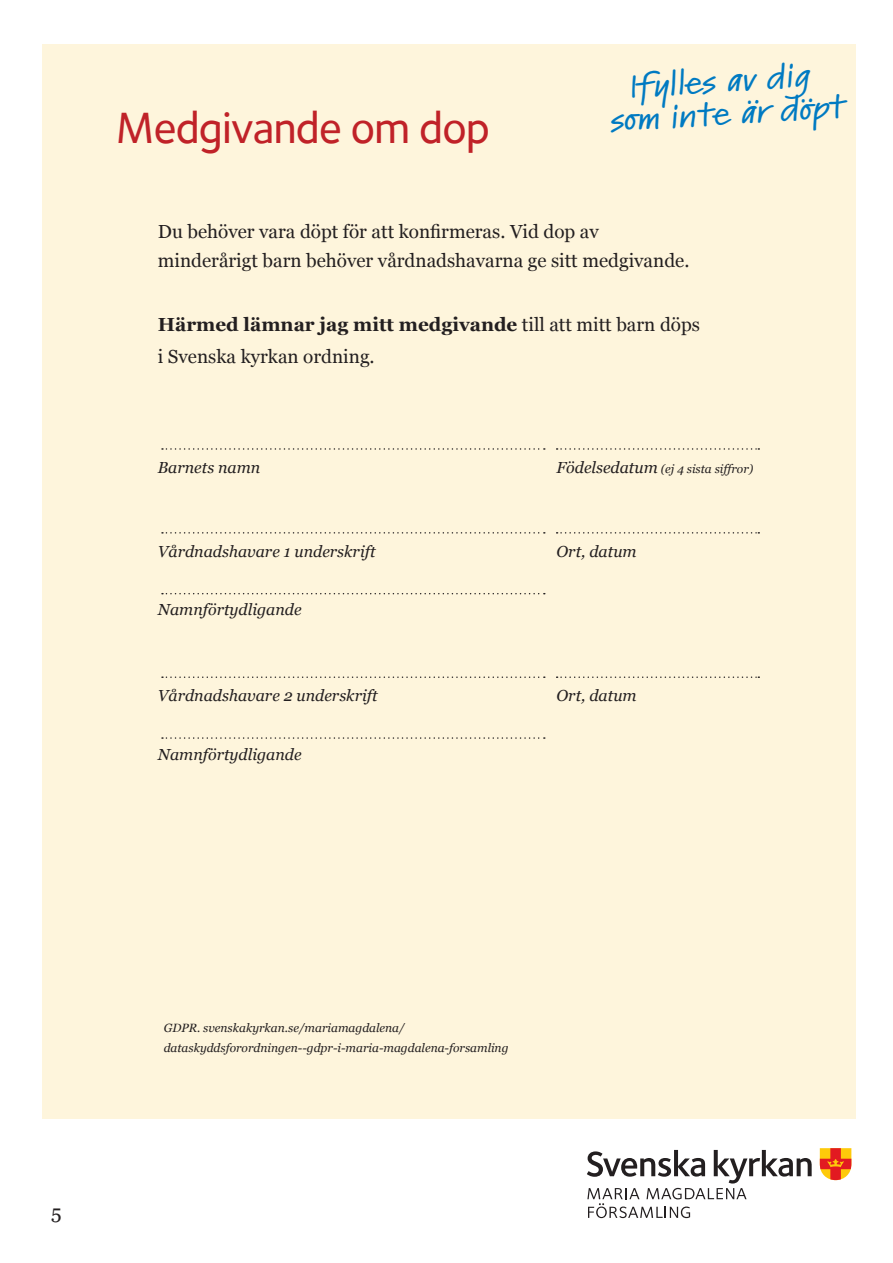
<style>
.page{position:relative;width:893px;height:1263px;background:#fff}
.page>*{position:absolute;margin:0;border:0;box-sizing:border-box;transform-origin:0 0}
.t1{font:500 45px "Foundry Sterling";letter-spacing:-.02em;color:#c02228}
.t2{font:600 expanded 30px "Kremlin Pro";color:#007ac2}
.t3{font:19.8px "Georgia";color:#231f20}
.t4{font:18.9px/29.2px "Georgia";color:#231f20}
.t5{font:italic 16.05px "Georgia";color:#231f20}
.t6{font:italic 12px "Georgia";color:#231f20}
.s1{font-weight:700}
.s2{font-size:16.05px}
</style>
<div class="page">
<div style="left:43px;top:45px;width:813px;height:1074px;background:#fef5dc"></div>
<svg style="left:162px;top:448px;width:383px;height:2px"></svg>
<svg style="left:162px;top:532px;width:383px;height:2px"></svg>
<svg style="left:162px;top:676px;width:383px;height:2px"></svg>
<svg style="left:162px;top:593px;width:383px;height:1px"></svg>
<svg style="left:162px;top:737px;width:383px;height:2px"></svg>
<svg style="left:557px;top:448px;width:202px;height:2px"></svg>
<svg style="left:557px;top:532px;width:202px;height:2px"></svg>
<svg style="left:557px;top:676px;width:202px;height:2px"></svg>
<svg style="left:587px;top:1150px;width:225px;height:68px"></svg>
<svg style="left:820px;top:1148px;width:31px;height:32px"></svg>
<p class="t1" style="left:116px;top:102px;width:376px">Medgivande om dop</p>
<p class="t2" style="left:627px;top:66px;width:185px;rotate:-4deg">Ifylles av dig</p>
<p class="t2" style="left:609px;top:100px;width:236px;rotate:-4deg">som inte är döpt</p>
<p class="t4" style="left:158px;top:216px;width:533px">Du behöver vara döpt för att konfirmeras. Vid dop av minderårigt barn behöver vårdnadshavarna ge sitt medgivande.</p>
<p class="t4" style="left:158px;top:308px;width:544px;line-height:32px"><span class="s1">Härmed lämnar jag mitt medgivande</span> till att mitt barn döps i Svenska kyrkan ordning.</p>
<p class="t5" style="left:158px;top:455px;width:104px">Barnets namn</p>
<p class="t5" style="left:158px;top:539px;width:219px">Vårdnadshavare 1 underskrift</p>
<p class="t5" style="left:158px;top:598px;width:145px">Namnförtydligande</p>
<p class="t5" style="left:158px;top:684px;width:221px">Vårdnadshavare 2 underskrift</p>
<p class="t5" style="left:158px;top:742px;width:145px">Namnförtydligande</p>
<p class="t6" style="left:557px;top:460px;width:198px"><span class="s2">Födelsedatum</span> (ej 4 sista siffror)</p>
<p class="t5" style="left:557px;top:539px;width:81px">Ort, datum</p>
<p class="t5" style="left:557px;top:684px;width:81px">Ort, datum</p>
<p class="t3" style="left:51px;top:1198px;width:12px">5</p>
<p class="t6" style="left:164px;top:1019px;width:243px">GDPR. svenskakyrkan.se/mariamagdalena/</p>
<p class="t6" style="left:164px;top:1039px;width:346px">dataskyddsforordningen--gdpr-i-maria-magdalena-forsamling</p>
</div>
